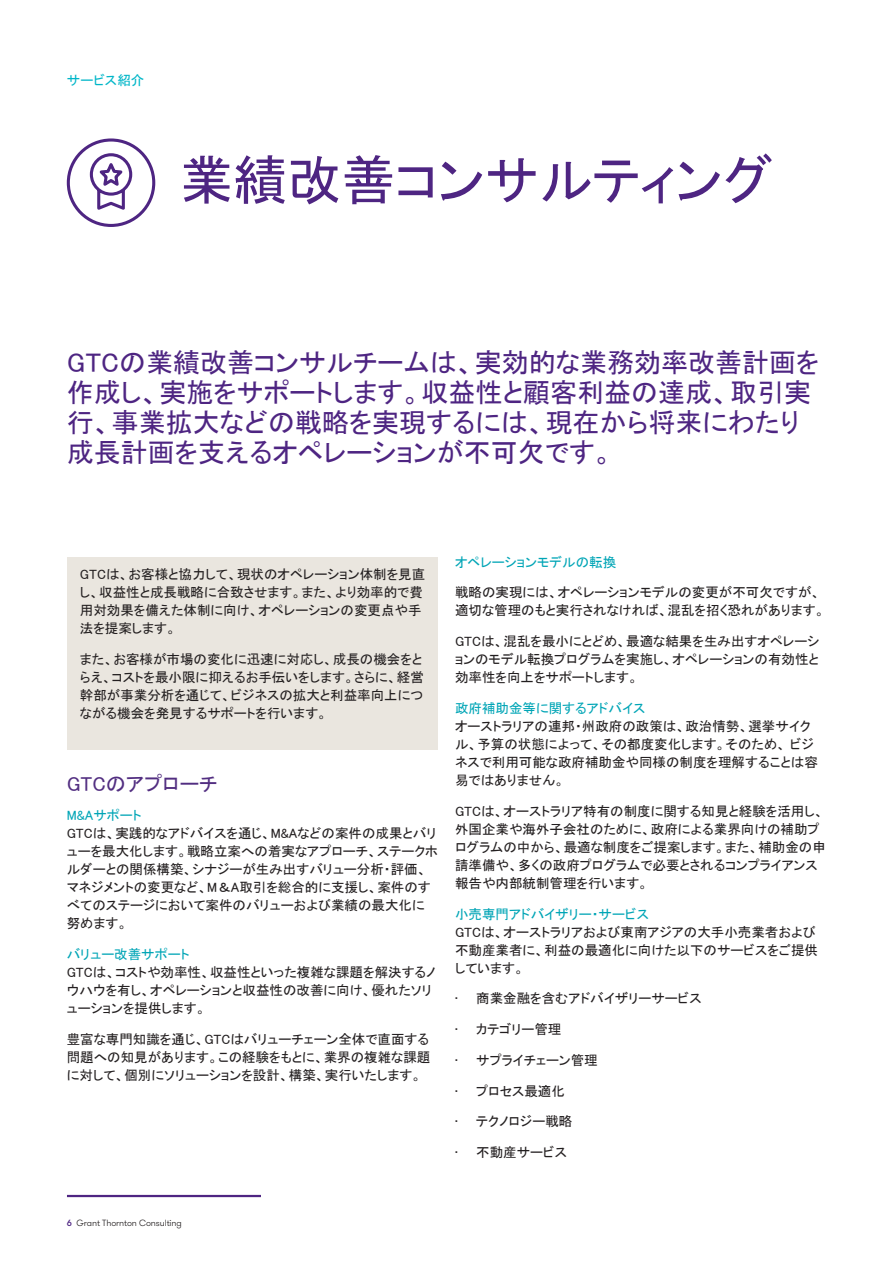
<style>
.page{position:relative;width:893px;height:1263px;background:#fff}
.page>*{position:absolute;margin:0;border:0;box-sizing:border-box;transform-origin:0 0}
._02_Headline_two_Bol{font:54px "MS P Gothic";color:#4e2582}
._06_Opening_Paragrap{font:27px/30px "MS P Gothic";color:#4e2582}
._04_Headline_four_Me{font:20.25px "MS P Gothic";color:#522e81}
._11_Body_text{font:13.5px/18px "MS P Gothic";color:#231f20}
._11_Body_text-2{font:13.5px "MS P Gothic";color:#00a5b6}
.GT_Heading_3_Light{font:13.5px "MS P Gothic";letter-spacing:.01em;color:#00b6c8}
.t1{font:300 9px "GT Walsheim Pro";letter-spacing:-.01em;color:#231f20}
.s1{font-weight:500;color:#4e2582}
</style>
<div class="page">
<hr style="left:67px;top:1195px;width:194px;height:2px;background:#4e2582">
<svg style="left:67px;top:138px;width:88px;height:89px"></svg>
<div style="left:67px;top:557px;width:371px;height:193px;background:#eae6df"></div>
<p class="GT_Heading_3_Light" style="left:67px;top:74px;width:79px">サービス紹介</p>
<p class="_02_Headline_two_Bol" style="left:179px;top:153px;width:596px">業績改善コンサルティング</p>
<p class="_06_Opening_Paragrap" style="left:67px;top:347px;width:754px">GTCの業績改善コンサルチームは、実効的な業務効率改善計画を作成し、実施をサポートします。収益性と顧客利益の達成、取引実行、事業拡大などの戦略を実現するには、現在から将来にわたり成長計画を支えるオペレーションが不可欠です。</p>
<p class="_11_Body_text" style="left:80px;top:566px;width:347px">GTCは、お客様と協力して、現状のオペレーション体制を見直し、収益性と成長戦略に合致させます。また、より効率的で費用対効果を備えた体制に向け、オペレーションの変更点や手法を提案します。</p>
<p class="_11_Body_text" style="left:80px;top:650px;width:346px">また、お客様が市場の変化に迅速に対応し、成長の機会をとらえ、コストを最小限に抑えるお手伝いをします。さらに、経営幹部が事業分析を通じて、ビジネスの拡大と利益率向上につながる機会を発見するサポートを行います。</p>
<p class="_04_Headline_four_Me" style="left:67px;top:773px;width:152px">GTCのアプローチ</p>
<p class="_11_Body_text-2" style="left:67px;top:808px;width:76px">M&amp;Aサポート</p>
<p class="_11_Body_text" style="left:67px;top:824px;width:372px">GTCは、実践的なアドバイスを通じ、M&amp;Aなどの案件の成果とバリューを最大化します。戦略立案への着実なアプローチ、ステークホルダーとの関係構築、シナジーが生み出すバリュー分析・評価、マネジメントの変更など、M＆A取引を総合的に支援し、案件のすべてのステージにおいて案件のバリューおよび業績の最大化に努めます。</p>
<p class="_11_Body_text-2" style="left:67px;top:947px;width:124px">バリュー改善サポート</p>
<p class="_11_Body_text" style="left:67px;top:963px;width:371px">GTCは、コストや効率性、収益性といった複雑な課題を解決するノウハウを有し、オペレーションと収益性の改善に向け、優れたソリューションを提供します。</p>
<p class="_11_Body_text" style="left:67px;top:1030px;width:365px;text-align:justify">豊富な専門知識を通じ、GTCはバリューチェーン全体で直面する問題への知見があります。この経験をもとに、業界の複雑な課題に対して、個別にソリューションを設計、構築、実行いたします。</p>
<p class="_11_Body_text-2" style="left:455px;top:555px;width:163px">オペレーションモデルの転換</p>
<p class="_11_Body_text" style="left:455px;top:584px;width:371px">戦略の実現には、オペレーションモデルの変更が不可欠ですが、適切な管理のもと実行されなければ、混乱を招く恐れがあります。</p>
<p class="_11_Body_text" style="left:455px;top:632px;width:366px;text-align:justify">GTCは、混乱を最小にとどめ、最適な結果を生み出すオペレーションのモデル転換プログラムを実施し、オペレーションの有効性と効率性を向上をサポートします。</p>
<p class="_11_Body_text-2" style="left:455px;top:701px;width:192px">政府補助金等に関するアドバイス</p>
<p class="_11_Body_text" style="left:455px;top:717px;width:364px">オーストラリアの連邦・州政府の政策は、政治情勢、選挙サイクル、予算の状態によって、その都度変化します。そのため、 ビジネスで利用可能な政府補助金や同様の制度を理解することは容易ではありません。</p>
<p class="_11_Body_text" style="left:455px;top:802px;width:372px">GTCは、オーストラリア特有の制度に関する知見と経験を活用し、外国企業や海外子会社のために、政府による業界向けの補助プログラムの中から、最適な制度をご提案します。また、補助金の申請準備や、多くの政府プログラムで必要とされるコンプライアンス報告や内部統制管理を行います。</p>
<p class="_11_Body_text-2" style="left:455px;top:907px;width:195px">小売専門アドバイザリー・サービス</p>
<p class="_11_Body_text" style="left:455px;top:923px;width:365px">GTCは、オーストラリアおよび東南アジアの大手小売業者および不動産業者に、利益の最適化に向けた以下のサービスをご提供しています。</p>
<p class="_11_Body_text" style="left:455px;top:989px;width:248px">• 商業金融を含むアドバイザリーサービス</p>
<p class="_11_Body_text" style="left:455px;top:1020px;width:108px">• カテゴリー管理</p>
<p class="_11_Body_text" style="left:455px;top:1051px;width:144px">• サプライチェーン管理</p>
<p class="_11_Body_text" style="left:455px;top:1082px;width:111px">• プロセス最適化</p>
<p class="_11_Body_text" style="left:455px;top:1112px;width:119px">• テクノロジー戦略</p>
<p class="_11_Body_text" style="left:455px;top:1143px;width:114px">• 不動産サービス</p>
<p class="t1" style="left:67px;top:1217px;width:116px"><span class="s1">6</span> Grant Thornton Consulting</p>
</div>
